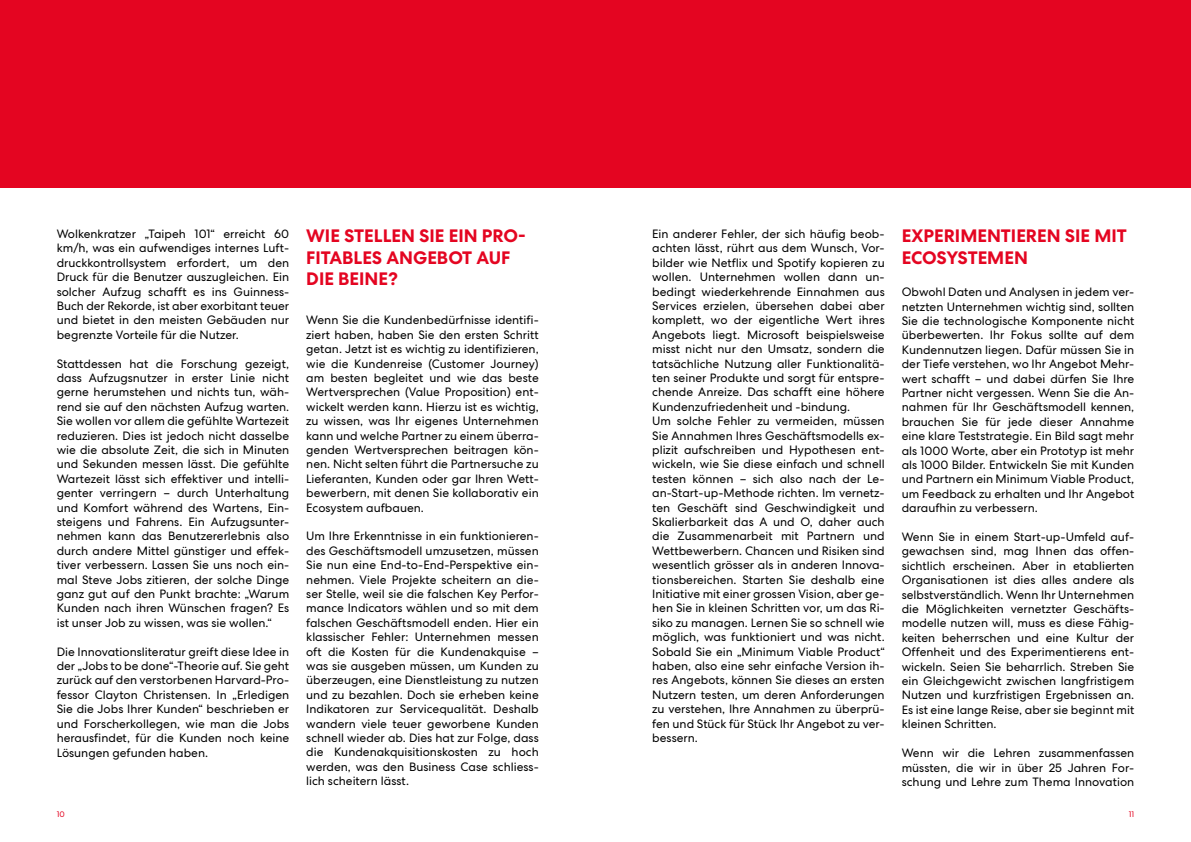
<style>
.page{position:relative;width:1191px;height:842px;background:#fff}
.page>*{position:absolute;margin:0;border:0;box-sizing:border-box;transform-origin:0 0}
.t1{font:700 18px/21.6px "Centra No 2";color:#e40521}
.t2{font:12px/14.4px "Centra No 2";color:#000;text-align:justify}
.t3{font:8px "Centra No 2";color:#e40521}
</style>
<div class="page">
<div style="left:0;top:0;width:604px;height:187px;background:#e40521"></div>
<div style="left:587px;top:0;width:604px;height:187px;background:#e40521"></div>
<p class="t2" style="left:57px;top:227px;width:234px">Wolkenkratzer „Taipeh 101“ erreicht 60 km/h, was ein aufwendiges internes Luft&shy;druckkontrollsystem erfordert, um den Druck für die Benutzer auszugleichen. Ein solcher Aufzug schafft es ins Guinness-Buch der Rekorde, ist aber exorbitant teuer und bietet in den meisten Gebäuden nur begrenzte Vorteile für die Nutzer.</p>
<p class="t2" style="left:57px;top:356px;width:234px">Stattdessen hat die Forschung gezeigt, dass Aufzugsnutzer in erster Linie nicht gerne herumstehen und nichts tun, wäh&shy;rend sie auf den nächsten Aufzug warten.<br>Sie wollen vor allem die gefühlte Wartezeit reduzieren. Dies ist jedoch nicht dasselbe wie die absolute Zeit, die sich in Minuten und Sekunden messen lässt. Die gefühlte Wartezeit lässt sich effektiver und intelli&shy;genter verringern – durch Unterhaltung und Komfort während des Wartens, Ein&shy;steigens und Fahrens. Ein Aufzugsunter&shy;nehmen kann das Benutzererlebnis also durch andere Mittel günstiger und effek&shy;tiver verbessern. Lassen Sie uns noch ein&shy;mal Steve Jobs zitieren, der solche Dinge ganz gut auf den Punkt brachte: „Warum Kunden nach ihren Wünschen fragen? Es ist unser Job zu wissen, was sie wollen.“</p>
<p class="t2" style="left:57px;top:644px;width:234px">Die Innovationsliteratur greift diese Idee in der „Jobs to be done“-Theorie auf. Sie geht zurück auf den verstorbenen Harvard-Pro&shy;fessor Clayton Christensen. In „Erledigen Sie die Jobs Ihrer Kunden“ beschrieben er und Forscherkollegen, wie man die Jobs herausfindet, für die Kunden noch keine Lösungen gefunden haben.</p>
<h1 class="t1" style="left:306px;top:225px;width:221px">WIE STELLEN SIE EIN PRO-<br>FITABLES ANGEBOT AUF<br>DIE BEINE?</h1>
<p class="t2" style="left:306px;top:313px;width:234px">Wenn Sie die Kundenbedürfnisse identifi&shy;ziert haben, haben Sie den ersten Schritt getan. Jetzt ist es wichtig zu identifizieren, wie die Kundenreise (Customer Journey) am besten begleitet und wie das beste Wertversprechen (Value Proposition) ent&shy;wickelt werden kann. Hierzu ist es wichtig, zu wissen, was Ihr eigenes Unternehmen kann und welche Partner zu einem überra&shy;genden Wertversprechen beitragen kön&shy;nen. Nicht selten führt die Partnersuche zu Lieferanten, Kunden oder gar Ihren Wett&shy;bewerbern, mit denen Sie kollaborativ ein Ecosystem aufbauen.</p>
<p class="t2" style="left:306px;top:529px;width:234px">Um Ihre Erkenntnisse in ein funktionieren&shy;des Geschäftsmodell umzusetzen, müssen Sie nun eine End-to-End-Perspektive ein&shy;nehmen. Viele Projekte scheitern an die&shy;ser Stelle, weil sie die falschen Key Perfor&shy;mance Indicators wählen und so mit dem falschen Geschäftsmodell enden. Hier ein klassischer Fehler: Unternehmen messen oft die Kosten für die Kundenakquise – was sie ausgeben müssen, um Kunden zu überzeugen, eine Dienstleistung zu nutzen und zu bezahlen. Doch sie erheben keine Indikatoren zur Servicequalität. Deshalb wandern viele teuer geworbene Kunden schnell wieder ab. Dies hat zur Folge, dass die Kundenakquisitionskosten zu hoch werden, was den Business Case schliess&shy;lich scheitern lässt.</p>
<p class="t2" style="left:652px;top:227px;width:234px;text-align:left">Ein anderer Fehler, der sich häufig beob&shy;achten lässt, rührt aus dem Wunsch, Vor&shy;bilder wie Netflix und Spotify kopieren zu wollen. Unternehmen wollen dann un&shy;bedingt wiederkehrende Einnahmen aus Services erzielen, übersehen dabei aber komplett, wo der eigentliche Wert ihres Angebots liegt. Microsoft beispielsweise misst nicht nur den Umsatz, sondern die tatsächliche Nutzung aller Funktionalitä&shy;ten seiner Produkte und sorgt für entspre&shy;chende Anreize. Das schafft eine höhere Kundenzufriedenheit und -bindung.<br>Um solche Fehler zu vermeiden, müssen Sie Annahmen Ihres Geschäftsmodells ex&shy;plizit aufschreiben und Hypothesen ent&shy;wickeln, wie Sie diese einfach und schnell testen können – sich also nach der Le&shy;an-Start-up-Methode richten. Im vernetz&shy;ten Geschäft sind Geschwindigkeit und Skalierbarkeit das A und O, daher auch die Zusammenarbeit mit Partnern und Wettbewerbern. Chancen und Risiken sind wesentlich grösser als in anderen Innova&shy;tionsbereichen. Starten Sie deshalb eine Initiative mit einer grossen Vision, aber ge&shy;hen Sie in kleinen Schritten vor, um das Ri&shy;siko zu managen. Lernen Sie so schnell wie möglich, was funktioniert und was nicht.<br>Sobald Sie ein „Minimum Viable Product“ haben, also eine sehr einfache Version ih&shy;res Angebots, können Sie dieses an ersten Nutzern testen, um deren Anforderungen zu verstehen, Ihre Annahmen zu überprü&shy;fen und Stück für Stück Ihr Angebot zu ver&shy;bessern.</p>
<h1 class="t1" style="left:901px;top:225px;width:227px">EXPERIMENTIEREN SIE MIT<br>ECOSYSTEMEN</h1>
<p class="t2" style="left:901px;top:285px;width:234px">Obwohl Daten und Analysen in jedem ver&shy;netzten Unternehmen wichtig sind, sollten Sie die technologische Komponente nicht überbewerten. Ihr Fokus sollte auf dem Kundennutzen liegen. Dafür müssen Sie in der Tiefe verstehen, wo Ihr Angebot Mehr&shy;wert schafft – und dabei dürfen Sie Ihre Partner nicht vergessen. Wenn Sie die An&shy;nahmen für Ihr Geschäftsmodell kennen, brauchen Sie für jede dieser Annahme eine klare Teststrategie. Ein Bild sagt mehr als 1000 Worte, aber ein Prototyp ist mehr als 1000 Bilder. Entwickeln Sie mit Kunden und Partnern ein Minimum Viable Product, um Feedback zu erhalten und Ihr Angebot daraufhin zu verbessern.</p>
<p class="t2" style="left:901px;top:530px;width:234px">Wenn Sie in einem Start-up-Umfeld auf&shy;gewachsen sind, mag Ihnen das offen&shy;sichtlich erscheinen. Aber in etablierten Organisationen ist dies alles andere als selbstverständlich. Wenn Ihr Unternehmen die Möglichkeiten vernetzter Geschäfts&shy;modelle nutzen will, muss es diese Fähig&shy;keiten beherrschen und eine Kultur der Offenheit und des Experimentierens ent&shy;wickeln. Seien Sie beharrlich. Streben Sie ein Gleichgewicht zwischen langfristigem Nutzen und kurzfristigen Ergebnissen an.<br>Es ist eine lange Reise, aber sie beginnt mit kleinen Schritten.</p>
<p class="t2" style="left:901px;top:746px;width:234px">Wenn wir die Lehren zusammenfassen müssten, die wir in über 25 Jahren For&shy;schung und Lehre zum Thema Innovation</p>
<p class="t3" style="left:57px;top:809px;width:9px">10</p>
<p class="t3" style="left:1128px;top:809px;width:7px">11</p>
</div>
